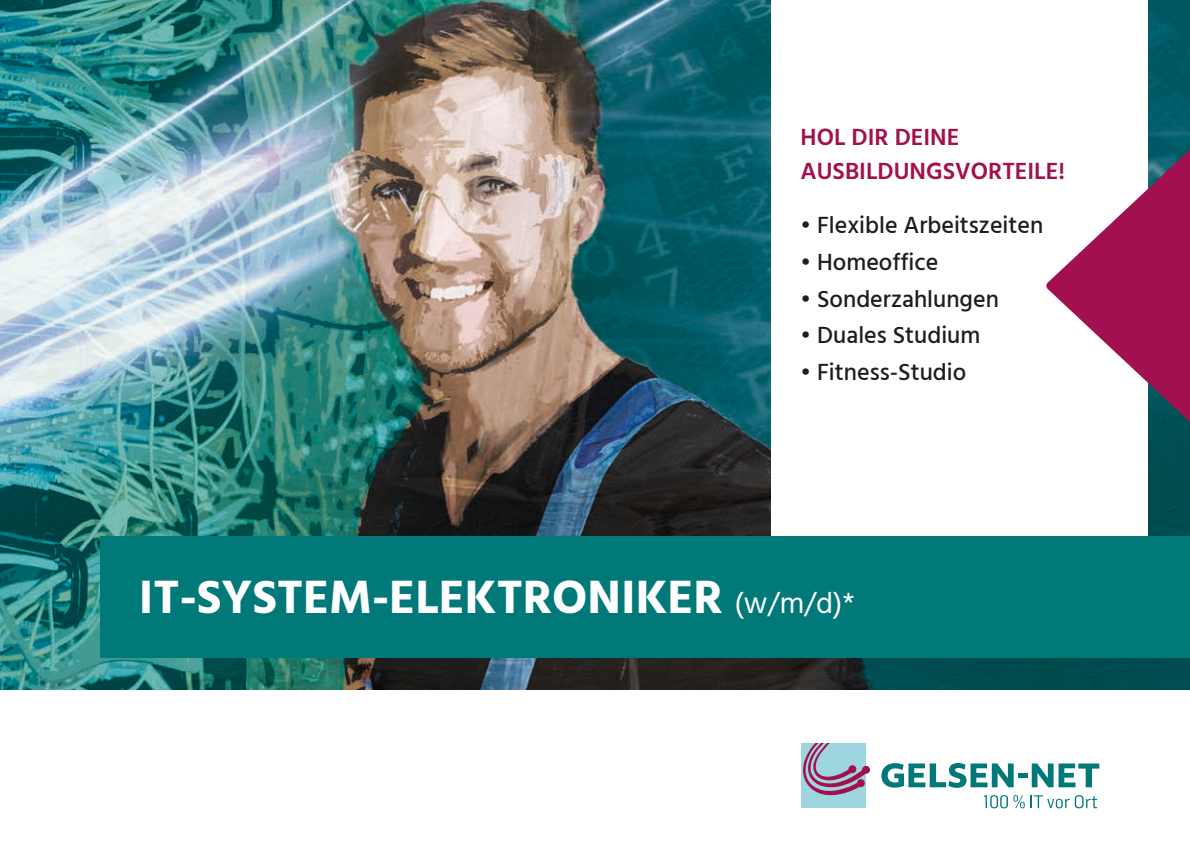
<style>
.page{position:relative;width:1190px;height:841px;background:#fff}
.page>*{position:absolute;margin:0;border:0;box-sizing:border-box;transform-origin:0 0}
.t1{font:700 48px "Hind";color:#fff}
.t2{font:500 24px "Hind";color:#1d1d1b}
.t3{font:600 24px/34px "Hind";color:#a3104f}
.s1{font-weight:400;font-size:30px}
</style>
<div class="page">
<img style="left:0;top:0;width:1190px;height:689px">
<div style="left:801px;top:742px;width:65px;height:65px;background:#9ed6e0"></div>
<svg style="left:802px;top:742px;width:68px;height:53px"></svg>
<svg style="left:881px;top:763px;width:133px;height:24px"></svg>
<hr style="left:1018px;top:773px;width:10px;height:4px;background:#007978">
<svg style="left:1032px;top:763px;width:67px;height:24px"></svg>
<svg style="left:984px;top:795px;width:41px;height:13px"></svg>
<svg style="left:1031px;top:795px;width:66px;height:13px"></svg>
<div style="left:771px;top:0;width:377px;height:536px;background:#fff"></div>
<svg style="left:1046px;top:134px;width:144px;height:303px"></svg>
<div style="left:100px;top:536px;width:1090px;height:122px;background:#007978"></div>
<p class="t3" style="left:801px;top:121px;width:266px">HOL DIR DEINE<br>AUSBILDUNGSVORTEILE!</p>
<p class="t2" style="left:801px;top:209px;width:244px">• Flexible Arbeitszeiten</p>
<p class="t2" style="left:801px;top:246px;width:139px">• Homeoffice</p>
<p class="t2" style="left:801px;top:282px;width:200px">• Sonderzahlungen</p>
<p class="t2" style="left:801px;top:319px;width:181px">• Duales Studium</p>
<p class="t2" style="left:801px;top:355px;width:167px">• Fitness-Studio</p>
<h1 class="t1" style="left:139px;top:568px;width:717px">IT-SYSTEM-ELEKTRONIKER <span class="s1">(w/m/d)*</span></h1>
</div>
